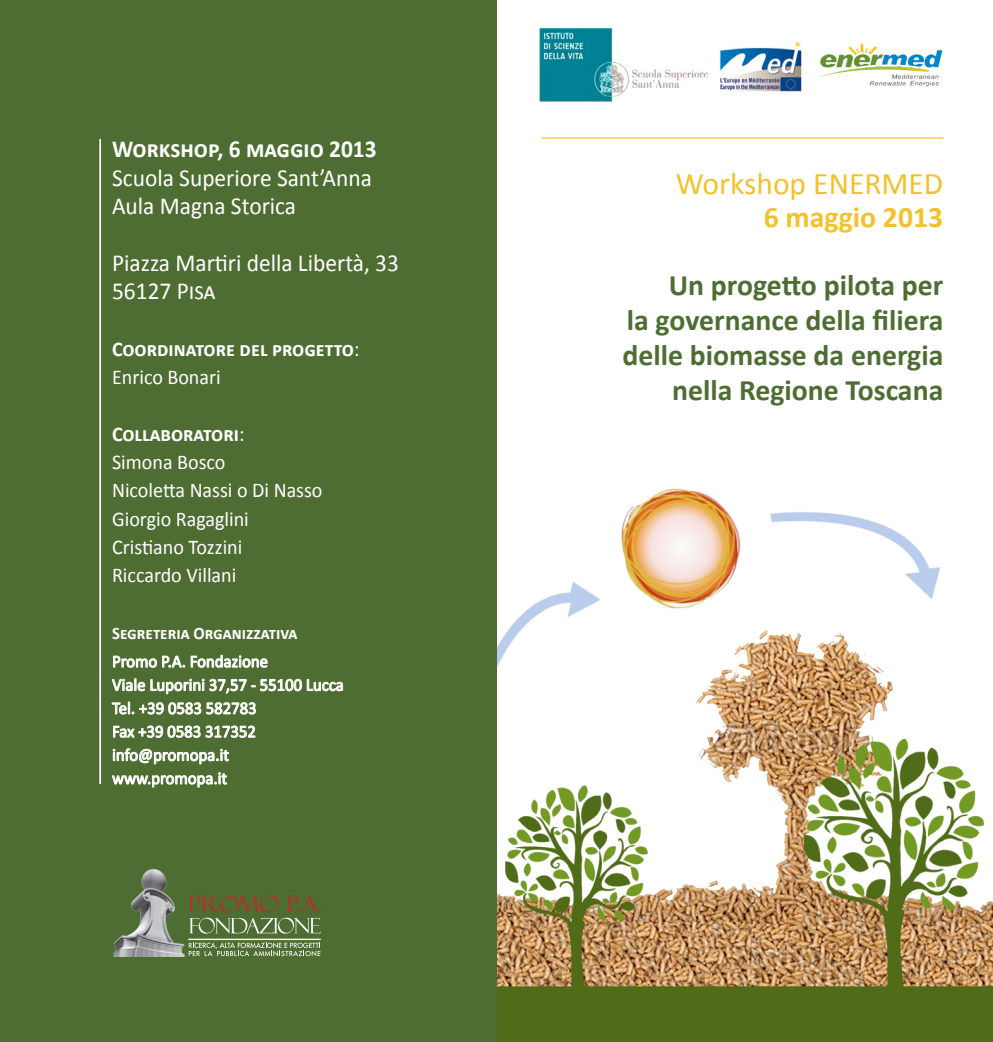
<style>
.page{position:relative;width:993px;height:1042px;background:#fff}
.page>*{position:absolute;margin:0;border:0;box-sizing:border-box;transform-origin:0 0}
.t1{font:31.5px "Calibri";color:#f2c22d}
.t2{font:700 29.75px "Calibri";color:#4e6d32}
.t3{font:700 29.75px "Calibri";color:#f2c22d}
.t4{font:24.5px "Calibri";color:#fff;scale:.96 1}
.t5{font:700 24.5px "Calibri";color:#fff;scale:.96 1}
.t6{font:21px "Calibri";color:#fff;scale:.96 1}
.t7{font:700 21px "Calibri";color:#fff;scale:.96 1}
.t8{font:17.5px "Calibri";color:#fff;scale:.96 1}
.t9{font:700 17.5px "Calibri";color:#fff;scale:.96 1}
.s1{font-weight:400}
</style>
<div class="page">
<img style="left:496px;top:360px;width:445px;height:209px">
<img style="left:819px;top:43px;width:124px;height:44px">
<img style="left:539px;top:29px;width:168px;height:72px">
<img style="left:719px;top:40px;width:83px;height:51px">
<img style="left:496px;top:569px;width:496px;height:473px">
<div style="left:496px;top:701px;width:34px;height:106px;background:#fff"></div>
<div style="left:0;top:0;width:496px;height:1042px;background:#4e6d32"></div>
<hr style="left:99px;top:139px;width:2px;height:645px;background:#fff">
<img style="left:113px;top:868px;width:72px;height:89px">
<svg style="left:189px;top:942px;width:131px;height:14px"></svg>
<hr style="left:188px;top:938px;width:132px;height:2px;background:#fff">
<svg style="left:189px;top:895px;width:132px;height:38px"></svg>
<svg style="left:113px;top:656px;width:72px;height:12px"></svg>
<svg style="left:191px;top:655px;width:76px;height:12px"></svg>
<svg style="left:112px;top:678px;width:33px;height:13px"></svg>
<svg style="left:151px;top:679px;width:150px;height:15px"></svg>
<svg style="left:307px;top:679px;width:35px;height:12px"></svg>
<svg style="left:112px;top:702px;width:144px;height:12px"></svg>
<svg style="left:113px;top:726px;width:87px;height:11px"></svg>
<svg style="left:206px;top:726px;width:49px;height:12px"></svg>
<svg style="left:113px;top:748px;width:115px;height:16px"></svg>
<svg style="left:112px;top:772px;width:115px;height:15px"></svg>
<hr style="left:541px;top:137px;width:402px;height:2px;background:#f2c22d">
<p class="t5" style="left:112px;top:133px;width:277px">Workshop, 6 maggio 2013</p>
<p class="t4" style="left:112px;top:162px;width:272px">Scuola Superiore Sant’Anna</p>
<p class="t4" style="left:112px;top:190px;width:193px">Aula Magna Storica</p>
<p class="t4" style="left:112px;top:247px;width:300px">Piazza Martiri della Libertà, 33</p>
<p class="t4" style="left:112px;top:275px;width:109px">56127 Pisa</p>
<p class="t7" style="left:112px;top:335px;width:259px">Coordinatore del progetto<span class="s1">:</span></p>
<p class="t6" style="left:112px;top:364px;width:115px">Enrico Bonari</p>
<p class="t7" style="left:112px;top:420px;width:139px">Collaboratori<span class="s1">:</span></p>
<p class="t6" style="left:112px;top:449px;width:120px">Simona Bosco</p>
<p class="t6" style="left:112px;top:477px;width:221px">Nicoletta Nassi o Di Nasso</p>
<p class="t6" style="left:112px;top:505px;width:144px">Giorgio Ragaglini</p>
<p class="t6" style="left:112px;top:533px;width:137px">Cristiano Tozzini</p>
<p class="t6" style="left:112px;top:562px;width:131px">Riccardo Villani</p>
<p class="t9" style="left:112px;top:622px;width:195px">Segreteria Organizzativa</p>
<p class="t8" style="left:112px;top:650px;width:164px">Promo P.A. Fondazione</p>
<p class="t8" style="left:112px;top:673px;width:243px">Viale Luporini 37,57 - 55100 Lucca</p>
<p class="t8" style="left:112px;top:697px;width:152px">Tel. +39 0583 582783</p>
<p class="t8" style="left:112px;top:720px;width:151px">Fax +39 0583 317352</p>
<p class="t8" style="left:112px;top:744px;width:123px">info@promopa.it</p>
<p class="t8" style="left:112px;top:767px;width:121px">www.promopa.it</p>
<p class="t1" style="left:675px;top:163px;width:269px">Workshop ENERMED</p>
<p class="t3" style="left:763px;top:198px;width:181px">6 maggio 2013</p>
<p class="t2" style="left:668px;top:266px;width:276px">Un progetto pilota per</p>
<p class="t2" style="left:626px;top:301px;width:318px">la governance della filiera</p>
<p class="t2" style="left:622px;top:336px;width:322px">delle biomasse da energia</p>
<p class="t2" style="left:672px;top:371px;width:272px">nella Regione Toscana</p>
</div>
